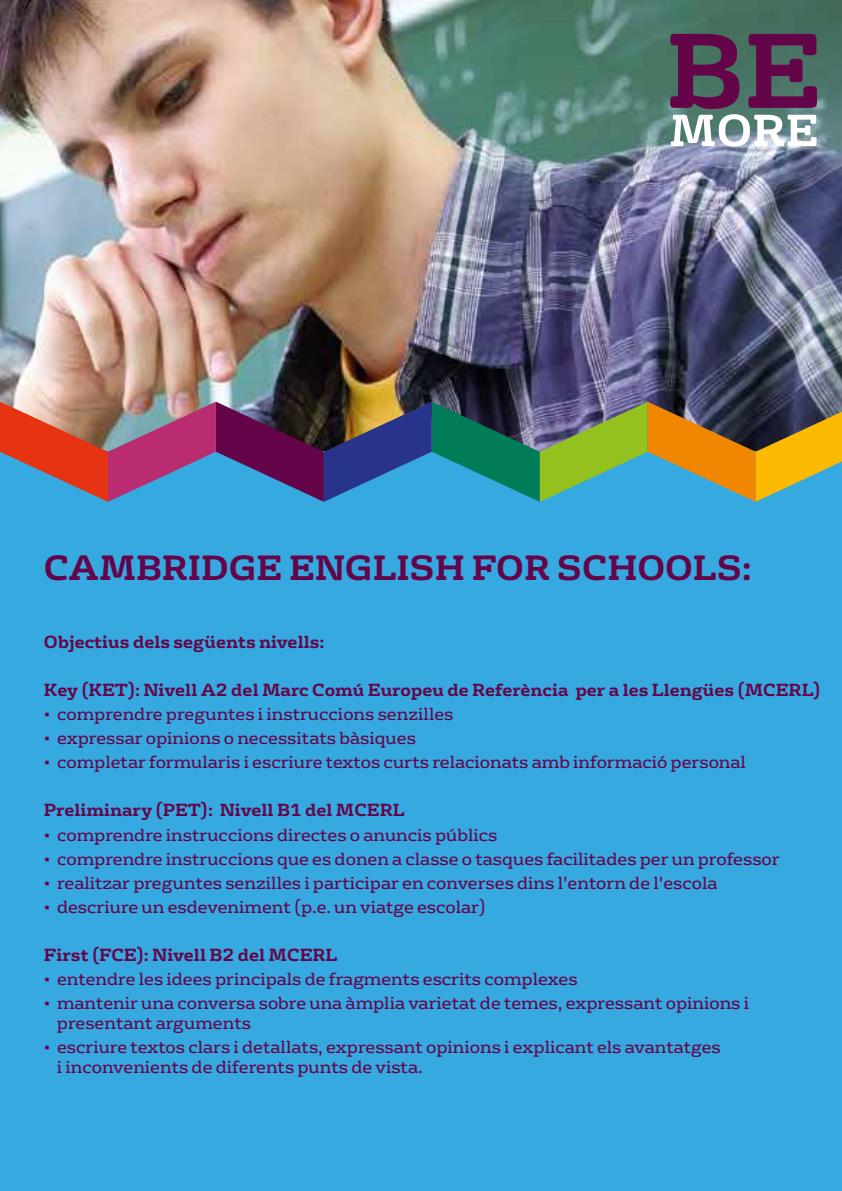
<style>
.page{position:relative;width:842px;height:1191px;background:#fff}
.page>*{position:absolute;margin:0;border:0;box-sizing:border-box;transform-origin:0 0}
.t1{font:700 34px "FS Rufus";color:#650549}
.t2{font:17px/20px "FS Rufus";color:#650549}
.t3{font:700 17px "FS Rufus";color:#650549}
</style>
<div class="page">
<img style="left:0;top:0;width:841px;height:402px">
<div style="left:0;top:452px;width:841px;height:739px;background:#36a9e1"></div>
<img style="left:0;top:402px;width:841px;height:100px">
<svg style="left:670px;top:34px;width:146px;height:113px;background:#736176"></svg>
<h1 class="t1" style="left:44px;top:538px;width:709px">CAMBRIDGE ENGLISH FOR SCHOOLS:</h1>
<p class="t3" style="left:44px;top:627px;width:282px">Objectius dels següents nivells:</p>
<p class="t3" style="left:44px;top:675px;width:778px">Key (KET): Nivell A2 del Marc Comú Europeu de Referència per a les Llengües (MCERL)</p>
<p class="t2" style="left:44px;top:703px;width:411px">• comprendre preguntes i instruccions senzilles</p>
<p class="t2" style="left:44px;top:727px;width:373px">• expressar opinions o necessitats bàsiques</p>
<p class="t2" style="left:44px;top:751px;width:703px">• completar formularis i escriure textos curts relacionats amb informació personal</p>
<p class="t3" style="left:44px;top:795px;width:362px">Preliminary (PET): Nivell B1 del MCERL</p>
<p class="t2" style="left:44px;top:823px;width:455px">• comprendre instruccions directes o anuncis públics</p>
<p class="t2" style="left:44px;top:847px;width:737px">• comprendre instruccions que es donen a classe o tasques facilitades per un professor</p>
<p class="t2" style="left:44px;top:871px;width:675px">• realitzar preguntes senzilles i participar en converses dins l'entorn de l'escola</p>
<p class="t2" style="left:44px;top:895px;width:443px">• descriure un esdeveniment (p.e. un viatge escolar)</p>
<p class="t3" style="left:44px;top:939px;width:295px">First (FCE): Nivell B2 del MCERL</p>
<p class="t2" style="left:44px;top:967px;width:535px">• entendre les idees principals de fragments escrits complexes</p>
<p class="t2" style="left:57px;top:991px;width:693px;text-indent:-13px">• mantenir una conversa sobre una àmplia varietat de temes, expressant opinions i presentant arguments</p>
<p class="t2" style="left:57px;top:1035px;width:665px;text-indent:-13px">• escriure textos clars i detallats, expressant opinions i explicant els avantatges i inconvenients de diferents punts de vista.</p>
</div>
